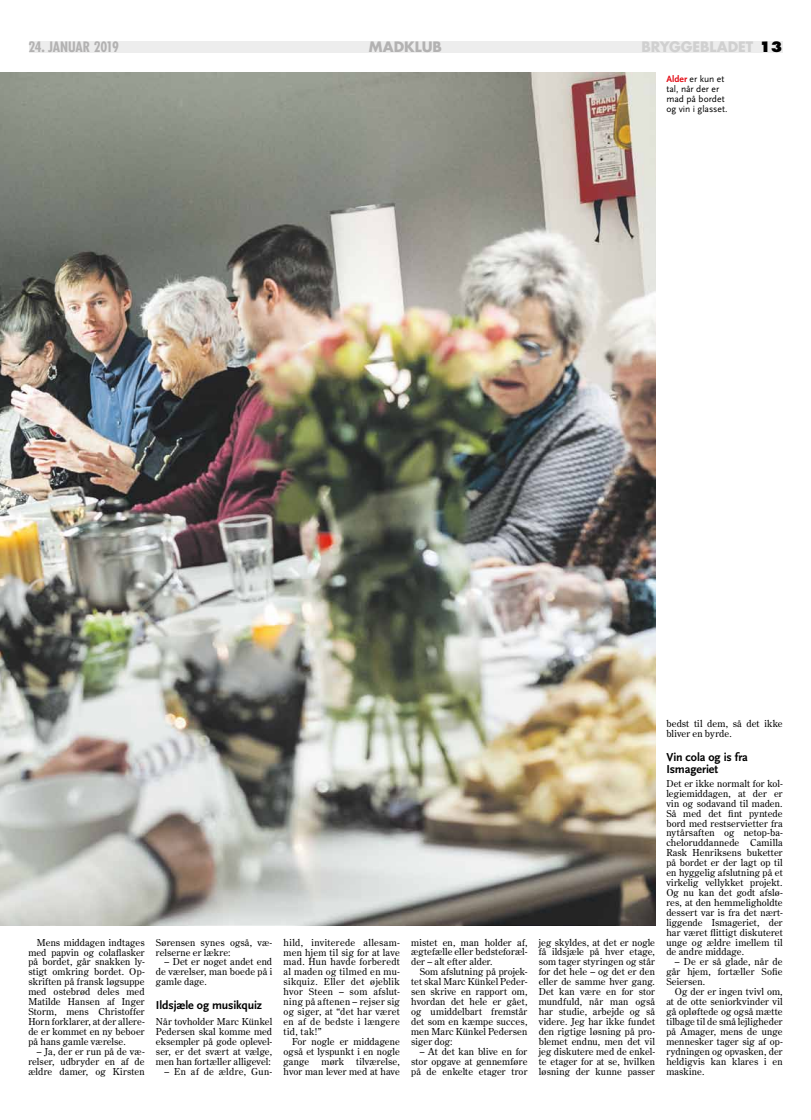
<style>
.page{position:relative;width:811px;height:1120px;background:#fff}
.page>*{position:absolute;margin:0;border:0;box-sizing:border-box;transform-origin:0 0}
.t1{font:700 14px "Futura";letter-spacing:-.005em;color:#d0d0d0}
.t2{font:700 condensed 14px "Futura";letter-spacing:-.02em;color:#b3b2b2}
.t3{font:700 14px "Futura";color:#b3b2b2}
.t4{font:700 12px/12px "Scala Sans";letter-spacing:-.01em;color:#000}
.t5{font:9.5px/9.9px "Century Old Style Std";letter-spacing:.01em;color:#000;text-align:justify}
.t6{font:9.5px/9.9px "Scala Sans";letter-spacing:.005em;color:#000}
.t7{font:9.5px "Century Old Style Std";letter-spacing:.035em;color:#000}
.s1{font-weight:800;color:#000}
.s2{font-weight:700;color:#e30a14}
</style>
<div class="page">
<div style="left:29px;top:41px;width:753px;height:11px;background:#ededed"></div>
<img style="left:0;top:72px;width:655px;height:854px">
<h1 class="t2" style="left:28px;top:38px;width:92px">24. JANUAR 2019</h1>
<h1 class="t3" style="left:369px;top:38px;width:13px">Mad</h1>
<h1 class="t3" style="left:404px;top:38px;width:28px">klub</h1>
<h1 class="t1" style="left:641px;top:38px;width:143px">BRYGGEBLADET <span class="s1">13</span></h1>
<p class="t6" style="left:666px;top:74px;width:63px"><span class="s2">Alder</span> er kun et tal, når der er mad på bordet og vin i glasset.</p>
<p class="t5" style="left:28px;top:937px;width:118px;text-indent:9px">Mens middagen indtages med papvin og colaflasker på bordet, går snakken ly&shy;stigt omkring bordet. Op&shy;skriften på fransk løgsuppe med ostebrød deles med Matilde Hansen af Inger Storm, mens Christoffer Horn forklarer, at der allere&shy;de er kommet en ny beboer på hans gamle værelse.</p>
<p class="t5" style="left:28px;top:1046px;width:118px;text-indent:9px">– Ja, der er run på de væ&shy;relser, udbryder en af de ældre damer, og Kirsten</p>
<p class="t5" style="left:156px;top:937px;width:118px">Sørensen synes også, væ&shy;relserne er lækre:</p>
<p class="t5" style="left:156px;top:957px;width:118px;text-indent:9px">– Det er noget andet end de værelser, man boede på i gamle dage.</p>
<p class="t4" style="left:156px;top:999px;width:108px">I ldsjæle og musikquiz</p>
<p class="t5" style="left:156px;top:1016px;width:118px">Når tovholder Marc Künkel Pedersen skal komme med eksempler på gode oplevel&shy;ser, er det svært at vælge, men han fortæller alligevel:</p>
<p class="t7" style="left:164px;top:1065px;width:109px">– En af de ældre, Gun-</p>
<p class="t5" style="left:283px;top:937px;width:118px">hild, inviterede allesam&shy;men hjem til sig for at lave mad. Hun havde forberedt al maden og tilmed en mu&shy;sikquiz. Eller det øjeblik hvor Steen – som afslut&shy;ning på aftenen – rejser sig og siger, at “det har været en af de bedste i længere tid, tak!”</p>
<p class="t5" style="left:283px;top:1036px;width:118px;text-indent:9px">For nogle er middagene også et lyspunkt i en nogle gange</p>
<p class="t5" style="left:283px;top:1056px;width:118px;text-align:right">tilværelse,<br>hvor man lever med at have</p>
<p class="t5" style="left:321px;top:1056px;width:24px">mørk</p>
<p class="t5" style="left:411px;top:937px;width:118px">mistet en, man holder af, ægtefælle eller bedsteforæl&shy;der – alt efter alder.</p>
<p class="t5" style="left:411px;top:967px;width:118px;text-indent:9px">Som afslutning på projek&shy;tet skal Marc Künkel Peder&shy;sen skrive en rapport om, hvordan det hele er gået, og umiddelbart fremstår det som en kæmpe succes, men Marc Künkel Pedersen siger dog:</p>
<p class="t5" style="left:411px;top:1046px;width:118px;text-indent:9px">– At det kan blive en for stor opgave at gennemføre på de enkelte etager tror</p>
<p class="t5" style="left:539px;top:937px;width:118px">jeg skyldes, at det er nogle få ildsjæle på hver etage, som tager styringen og står for det hele – og det er den eller de samme hver gang.<br>Det kan være en for stor mundfuld, når man også har studie, arbejde og så videre. Jeg har ikke fundet den rigtige løsning på pro&shy;blemet endnu, men det vil jeg diskutere med de enkel&shy;te etager for at se, hvilken løsning der kunne passer</p>
<p class="t5" style="left:666px;top:718px;width:118px">bedst til dem, så det ikke bliver en byrde.</p>
<p class="t4" style="left:666px;top:751px;width:83px">Vin cola og is fra<br>Ismageriet</p>
<p class="t5" style="left:666px;top:778px;width:118px">Det er ikke normalt for kol&shy;legiemiddagen, at der er vin og sodavand til maden.<br>Så med det fint pyntede bord med restservietter fra nytårsaften og netop-ba&shy;cheloruddannede Camilla Rask Henriksens buketter på bordet er der lagt op til en hyggelig afslutning på et virkelig vellykket projekt.<br>Og nu kan det godt afslø&shy;res, at den hemmeligholdte dessert var is fra det nært&shy;liggende Ismageriet, der har været flittigt diskuteret unge og ældre imellem til de andre middage.</p>
<p class="t5" style="left:666px;top:957px;width:118px;text-indent:9px">– De er så glade, når de går hjem, fortæller Sofie Seiersen.</p>
<p class="t5" style="left:666px;top:986px;width:118px;text-indent:9px">Og der er ingen tvivl om, at de otte seniorkvinder vil gå opløftede og også mætte tilbage til de små lejligheder på Amager, mens de unge mennesker tager sig af op&shy;rydningen og opvasken, der heldigvis kan klares i en maskine.</p>
</div>
